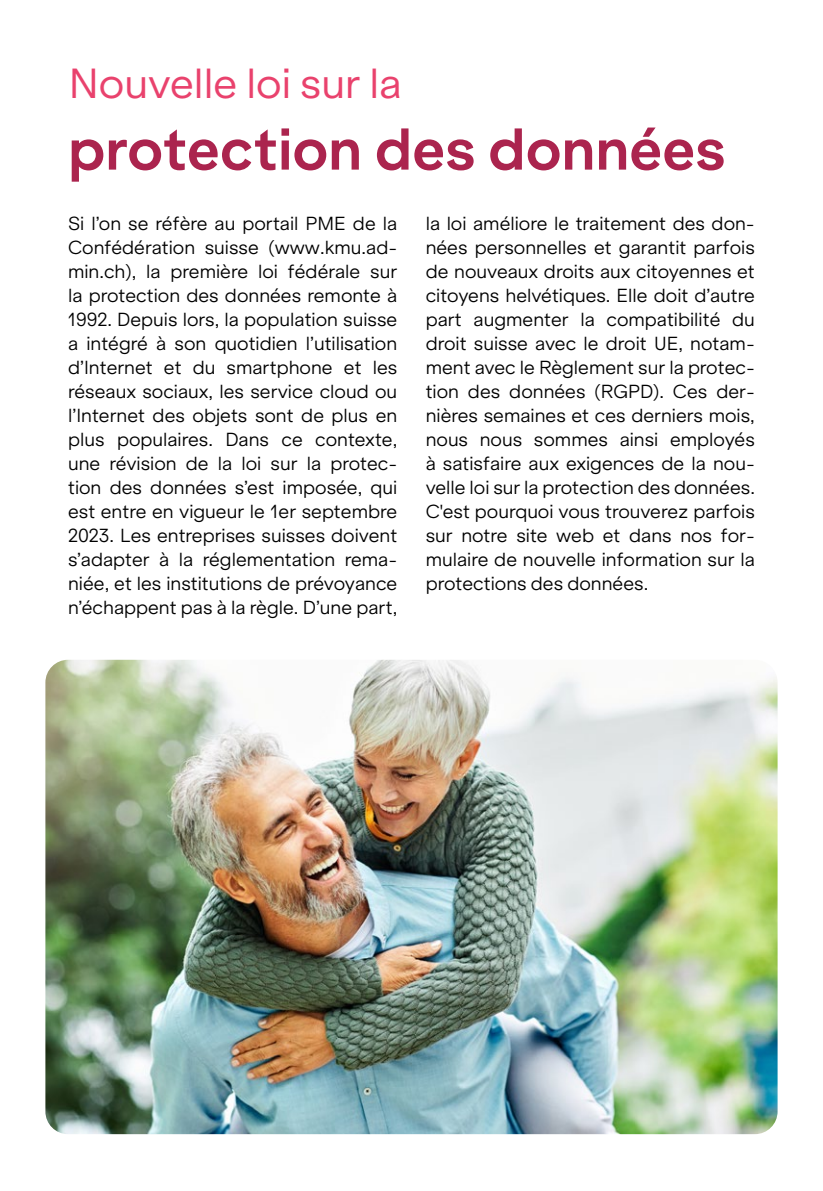
<style>
.page{position:relative;width:823px;height:1191px;background:#fff}
.page>*{position:absolute;margin:0;border:0;box-sizing:border-box;transform-origin:0 0}
.t1{font:700 56px "ES Klarheit Grotesk";color:#ab244e}
.t2{font:40px "ES Klarheit Grotesk";color:#e9426d}
.t3{font:300 18px/24px "ES Klarheit Grotesk";color:#000;text-align:justify}
</style>
<div class="page">
<img style="left:45px;top:660px;width:732px;height:474px">
<h2 class="t2" style="left:69px;top:51px;width:334px">Nouvelle loi sur la</h2>
<h1 class="t1" style="left:68px;top:102px;width:658px">protection des données</h1>
<p class="t3" style="left:68px;top:210px;width:330px">Si l’on se réfère au portail PME de la Confédération suisse (www.kmu.ad&shy;min.ch), la première loi fédérale sur la protection des données remonte à 1992. Depuis lors, la population suisse a intégré à son quotidien l’utilisation d’Internet et du smartphone et les réseaux sociaux, les service cloud ou l’Internet des objets sont de plus en plus populaires. Dans ce contexte, une révision de la loi sur la protec&shy;tion des données s’est imposée, qui est entre en vigueur le 1er septembre 2023. Les entreprises suisses doivent s’adapter à la réglementation rema&shy;niée, et les institutions de prévoyance n’échappent pas à la règle. D’une part,</p>
<p class="t3" style="left:425px;top:210px;width:330px">la loi améliore le traitement des don&shy;nées personnelles et garantit parfois de nouveaux droits aux citoyennes et citoyens helvétiques. Elle doit d’autre part augmenter la compatibilité du droit suisse avec le droit UE, notam&shy;ment avec le Règlement sur la protec&shy;tion des données (RGPD). Ces der&shy;nières semaines et ces derniers mois, nous nous sommes ainsi employés à satisfaire aux exigences de la nou&shy;velle loi sur la protection des données.<br>C'est pourquoi vous trouverez parfois sur notre site web et dans nos for&shy;mulaire de nouvelle information sur la protections des données.</p>
</div>
